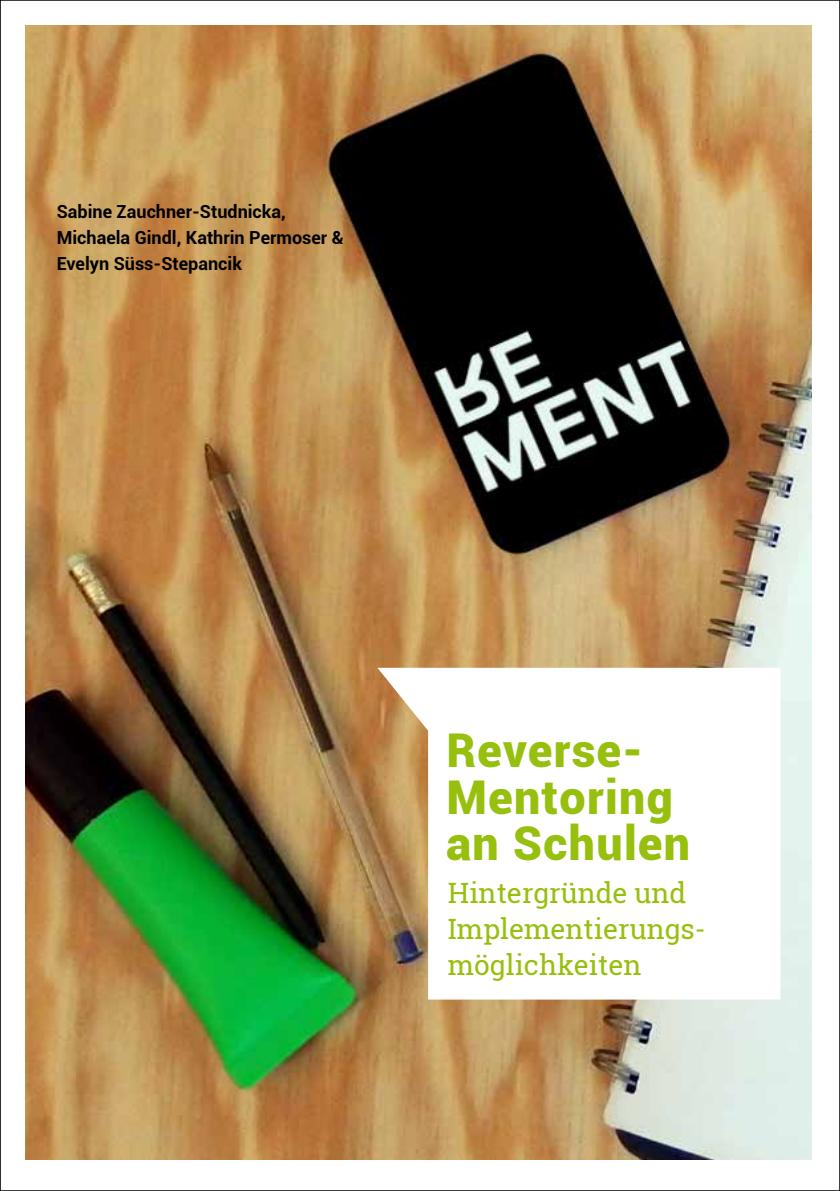
<style>
.page{position:relative;width:840px;height:1191px;background:#fff}
.page>*{position:absolute;margin:0;border:0;box-sizing:border-box;transform-origin:0 0}
.t1{font:900 46.6px/46.6px "Roboto";letter-spacing:.03em;color:#97bf0d}
.t2{font:28px/36px "Roboto Slab";color:#97bf0d}
.t3{font:700 18px/26px "Roboto";color:#000}
</style>
<div class="page">
<img style="left:26px;top:26px;width:785px;height:1133px">
<svg style="left:377px;top:668px;width:403px;height:331px"></svg>
<p class="t3" style="left:57px;top:197px;width:288px">Sabine Zauchner-Studnicka,<br>Michaela Gindl, Kathrin Permoser &amp;<br>Evelyn Süss-Stepancik</p>
<h1 class="t1" style="left:446px;top:725px;width:245px">Reverse-<br>Mentoring an Schulen</h1>
<h2 class="t2" style="left:447px;top:874px;width:259px">Hintergründe und<br>Implementierungs&shy;möglichkeiten</h2>
</div>
